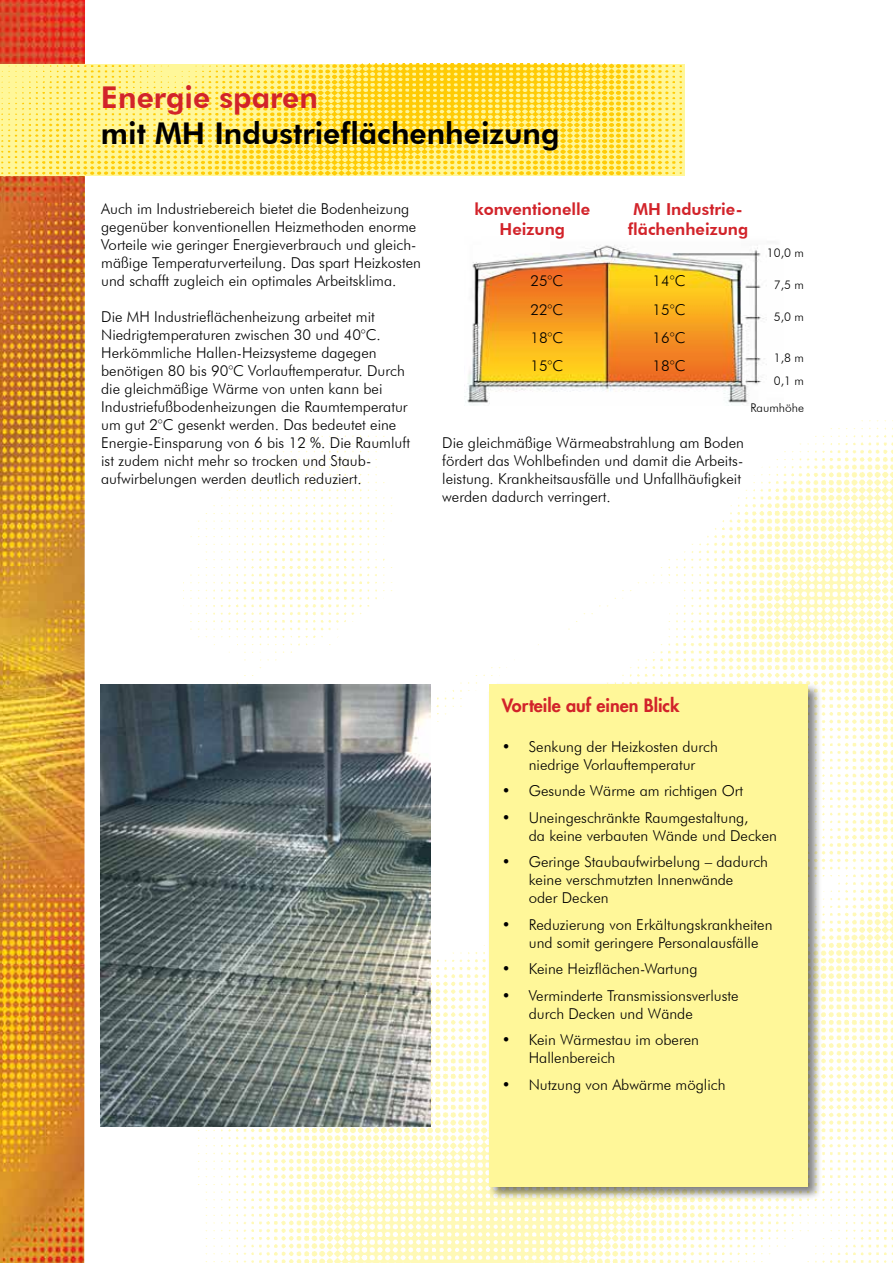
<style>
.page{position:relative;width:893px;height:1263px;background:#fff}
.page>*{position:absolute;margin:0;border:0;box-sizing:border-box;transform-origin:0 0}
.t1{font:800 30px "Futura BT";color:#000}
.t2{font:800 30px "Futura BT";color:#d2232a}
.t3{font:800 18px "Futura LT";color:#d2232a}
.t4{font:800 16.5px/19.8px "Futura BT";color:#d2232a;text-align:center}
.t5{font:300 15px/18px "Futura BT";color:#000}
.t6{font:300 12px "Futura BT";color:#000}
</style>
<div class="page">
<img style="left:190px;top:385px;width:703px;height:878px">
<img style="left:0;top:0;width:85px;height:1263px">
<img style="left:0;top:64px;width:685px;height:112px">
<div style="left:487px;top:682px;width:335px;height:519px;background:#000;opacity:.5"></div>
<div style="left:489px;top:684px;width:319px;height:502px;background:#fff799"></div>
<img style="left:465px;top:245px;width:319px;height:161px">
<img style="left:101px;top:684px;width:329px;height:443px">
<h1 class="t2" style="left:101px;top:79px;width:218px">Energie sparen</h1>
<h1 class="t1" style="left:101px;top:115px;width:460px">mit MH Industrieflächenheizung</h1>
<p class="t5" style="left:101px;top:199px;width:321px">Auch im Industriebereich bietet die Bodenheizung gegenüber konventionellen Heizmethoden enorme Vorteile wie geringer Energieverbrauch und gleich&shy;mäßige Temperaturverteilung. Das spart Heizkosten und schafft zugleich ein optimales Arbeitsklima.</p>
<p class="t5" style="left:101px;top:307px;width:310px">Die MH Industrieflächenheizung arbeitet mit Niedrigtemperaturen zwischen 30 und 40°C.<br>Herkömmliche Hallen-Heizsysteme dagegen benötigen 80 bis 90°C Vorlauftemperatur. Durch die gleichmäßige Wärme von unten kann bei Industriefußbodenheizungen die Raumtemperatur um gut 2°C gesenkt werden. Das bedeutet eine Energie-Einsparung von 6 bis 12 %. Die Raumluft ist zudem nicht mehr so trocken und Staub&shy;aufwirbelungen werden deutlich reduziert.</p>
<p class="t4" style="left:474px;top:199px;width:118px">konventionelle<br>Heizung</p>
<p class="t4" style="left:628px;top:199px;width:122px">MH Industrie&shy;flächenheizung</p>
<p class="t5" style="left:530px;top:272px;width:34px">25°C</p>
<p class="t5" style="left:653px;top:272px;width:34px">14°C</p>
<p class="t5" style="left:530px;top:300px;width:34px">22°C</p>
<p class="t5" style="left:653px;top:300px;width:34px">15°C</p>
<p class="t5" style="left:530px;top:328px;width:34px">18°C</p>
<p class="t5" style="left:653px;top:328px;width:34px">16°C</p>
<p class="t5" style="left:530px;top:356px;width:34px">15°C</p>
<p class="t5" style="left:653px;top:356px;width:34px">18°C</p>
<p class="t6" style="left:767px;top:245px;width:39px">10,0 m</p>
<p class="t6" style="left:774px;top:277px;width:32px">7,5 m</p>
<p class="t6" style="left:774px;top:309px;width:32px">5,0 m</p>
<p class="t6" style="left:774px;top:350px;width:32px">1,8 m</p>
<p class="t6" style="left:774px;top:373px;width:32px">0,1 m</p>
<p class="t6" style="left:750px;top:400px;width:55px">Raumhöhe</p>
<p class="t5" style="left:442px;top:433px;width:303px">Die gleichmäßige Wärmeabstrahlung am Boden fördert das Wohlbefinden und damit die Arbeits&shy;leistung. Krankheitsausfälle und Unfallhäufigkeit werden dadurch verringert.</p>
<p class="t3" style="left:502px;top:693px;width:179px">Vorteile auf einen Blick</p>
<p class="t5" style="left:502px;top:737px;width:218px;text-align:center">• Senkung der Heizkosten durch niedrige Vorlauftemperatur</p>
<p class="t5" style="left:502px;top:782px;width:243px">• Gesunde Wärme am richtigen Ort</p>
<p class="t5" style="left:529px;top:808px;width:250px;text-indent:-27px">• Uneingeschränkte Raumgestaltung,<br>da keine verbauten Wände und Decken</p>
<p class="t5" style="left:529px;top:853px;width:241px;text-indent:-27px">• Geringe Staubaufwirbelung – dadurch keine verschmutzten Innenwände<br>oder Decken</p>
<p class="t5" style="left:529px;top:915px;width:245px;text-indent:-27px">• Reduzierung von Erkältungskrankheiten und somit geringere Personalausfälle</p>
<p class="t5" style="left:502px;top:960px;width:197px">• Keine Heizflächen-Wartung</p>
<p class="t5" style="left:529px;top:986px;width:211px;text-indent:-27px">• Verminderte Transmissionsverluste durch Decken und Wände</p>
<p class="t5" style="left:529px;top:1031px;width:172px;text-indent:-27px">• Kein Wärmestau im oberen<br>Hallenbereich</p>
<p class="t5" style="left:502px;top:1075px;width:225px">• Nutzung von Abwärme möglich</p>
</div>
